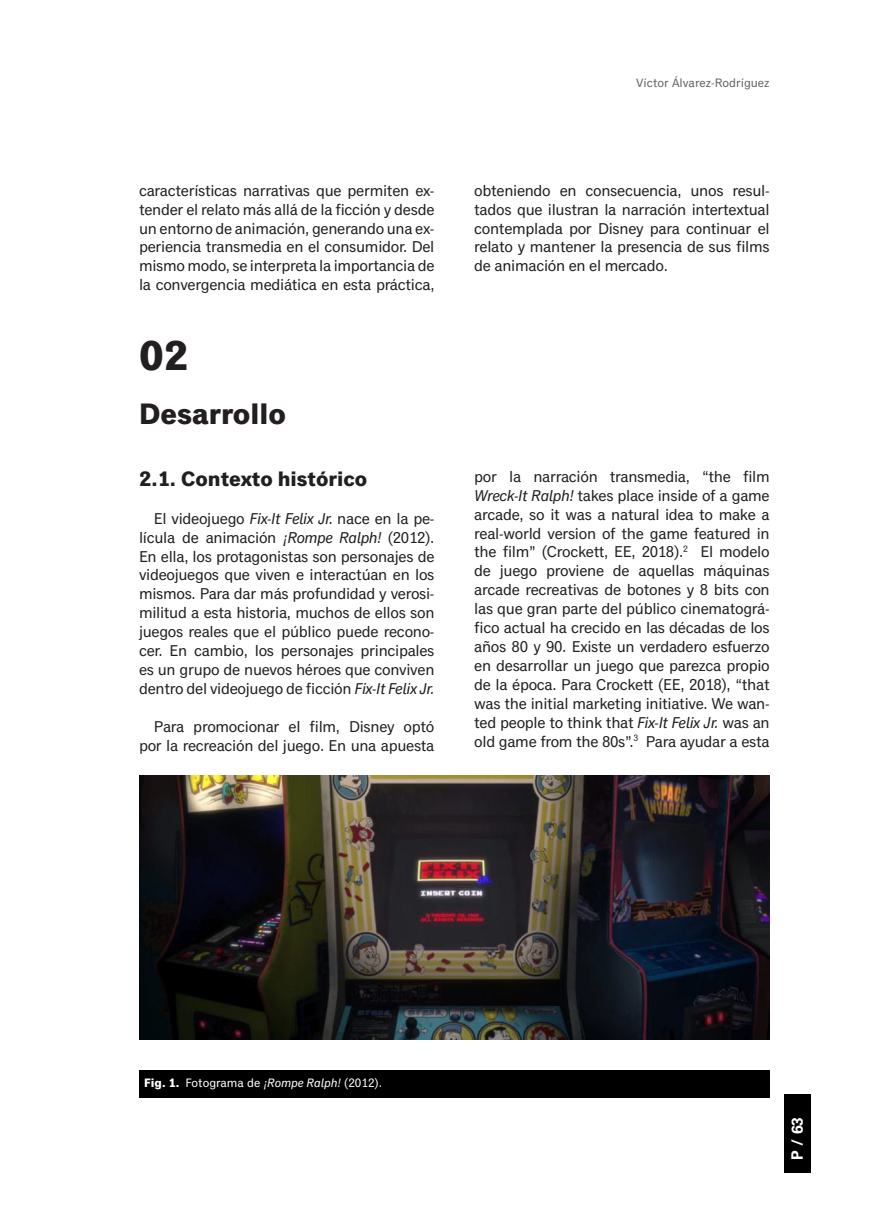
<style>
.page{position:relative;width:874px;height:1221px;background:#fff}
.page>*{position:absolute;margin:0;border:0;box-sizing:border-box;transform-origin:0 0}
.t1{font:700 42px "Classic Grotesque Pro";color:#231f20}
.t2{font:700 29.75px "Classic Grotesque Pro";color:#231f20}
.t3{font:700 21px "Classic Grotesque Pro";color:#231f20}
.Estilo_de_párrafo_1{font:15.75px/18.9px "Classic Grotesque Pro";letter-spacing:-.02em;color:#231f20;text-align:justify}
.t4{font:700 15.75px "Univers LT Std";color:#fff}
.t5{font:12.25px "Classic Grotesque Pro";color:#fff}
.t6{font:12.25px "Classic Grotesque Pro";color:#636366}
.s1{font-style:italic}
.s2{font-weight:700}
</style>
<div class="page">
<div style="left:783px;top:1094px;width:27px;height:78px;background:#000"></div>
<img style="left:139px;top:775px;width:630px;height:264px">
<div style="left:139px;top:1070px;width:630px;height:27px;background:#000"></div>
<p class="t6" style="left:636px;top:76px;width:135px">Víctor Álvarez-Rodríguez</p>
<p class="Estilo_de_párrafo_1" style="left:139px;top:182px;width:297px">características narrativas que permiten ex&shy;tender el relato más allá de la ficción y desde un entorno de animación, generando una ex&shy;periencia transmedia en el consumidor. Del mismo modo, se interpreta la importancia de la convergencia mediática en esta práctica,</p>
<p class="Estilo_de_párrafo_1" style="left:474px;top:181px;width:297px">obteniendo en consecuencia, unos resul&shy;tados que ilustran la narración intertextual contemplada por Disney para continuar el relato y mantener la presencia de sus films de animación en el mercado.</p>
<p class="t1" style="left:139px;top:332px;width:51px">02</p>
<p class="t2" style="left:139px;top:397px;width:148px">Desarrollo</p>
<p class="t3" style="left:139px;top:467px;width:230px">2.1. Contexto histórico</p>
<p class="Estilo_de_párrafo_1" style="left:139px;top:509px;width:297px;text-indent:15px">El videojuego <span class="s1">Fix-It Felix Jr.</span> nace en la pe&shy;lícula de animación <span class="s1">¡Rompe Ralph!</span> (2012).<br>En ella, los protagonistas son personajes de videojuegos que viven e interactúan en los mismos. Para dar más profundidad y verosi&shy;militud a esta historia, muchos de ellos son juegos reales que el público puede recono&shy;cer. En cambio, los personajes principales es un grupo de nuevos héroes que conviven dentro del videojuego de ficción <span class="s1">Fix-It Felix Jr.</span></p>
<p class="Estilo_de_párrafo_1" style="left:139px;top:717px;width:297px;text-align:right">Para promocionar el film, Disney optó por la recreación del juego. En una apuesta</p>
<p class="Estilo_de_párrafo_1" style="left:474px;top:467px;width:297px">por la narración transmedia, “the film <span class="s1">Wreck-It Ralph!</span> takes place inside of a game arcade, so it was a natural idea to make a real-world version of the game featured in the film” (Crockett, EE, 2018).<sup>2</sup> El modelo de juego proviene de aquellas máquinas arcade recreativas de botones y 8 bits con las que gran parte del público cinematográ&shy;fico actual ha crecido en las décadas de los años 80 y 90. Existe un verdadero esfuerzo en desarrollar un juego que parezca propio de la época. Para Crockett (EE, 2018), “that was the initial marketing initiative. We wan&shy;ted people to think that <span class="s1">Fix-It Felix Jr.</span> was an old game from the 80s”.<sup>3</sup> Para ayudar a esta</p>
<p class="t5" style="left:144px;top:1076px;width:239px"><span class="s2">Fig. 1.</span> Fotograma de <span class="s1">¡Rompe Ralph!</span> (2012).</p>
<p class="t4" style="left:787px;top:1159px;width:44px;rotate:-90deg">P / 63</p>
</div>
